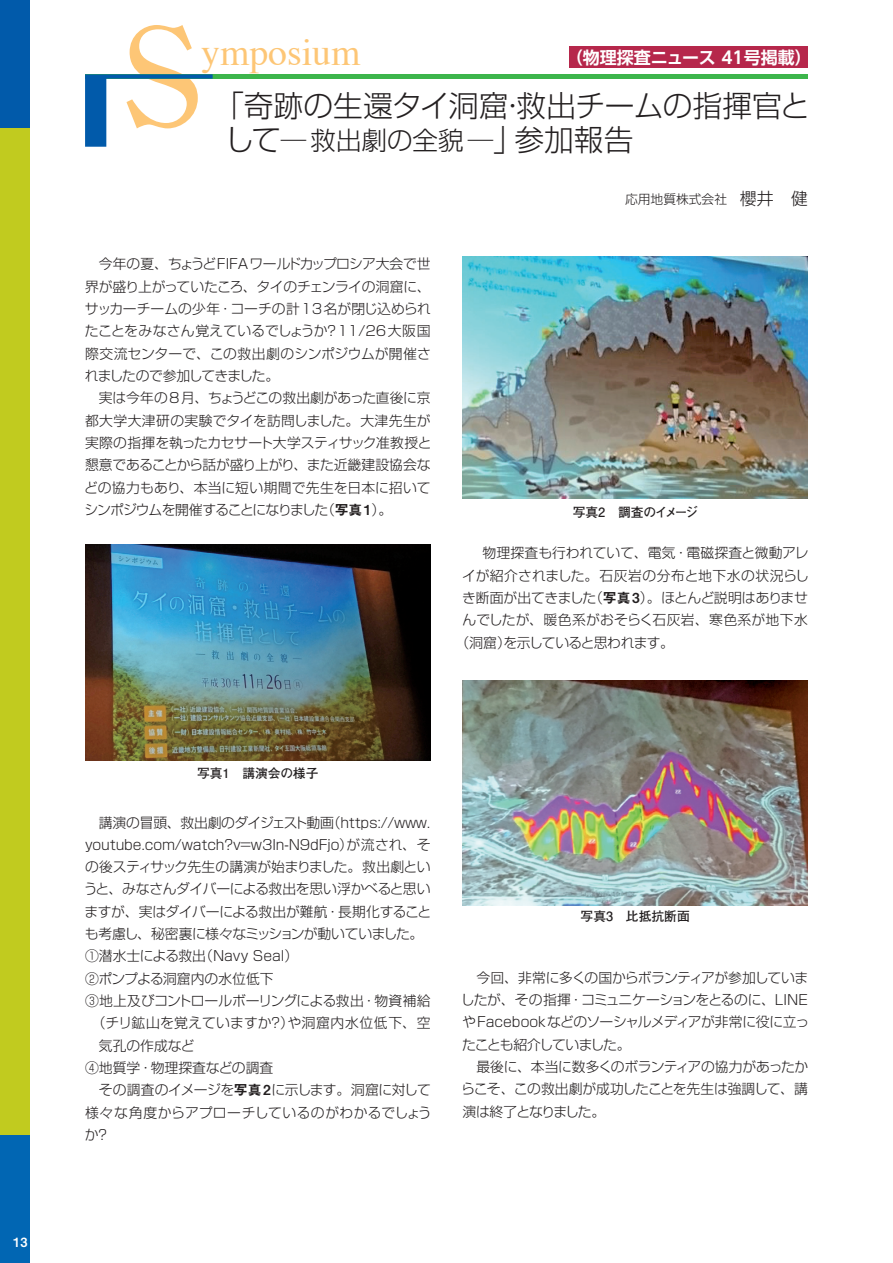
<style>
.page{position:relative;width:893px;height:1263px;background:#fff}
.page>*{position:absolute;margin:0;border:0;box-sizing:border-box;transform-origin:0 0}
.t1{font:37.8px "Times";color:#fdc676}
.t2{font:300 29.7px/34px "Shin Go Pro";color:#231f20}
.t3{font:700 16.95px "UD Shin Go Pro De";color:#fff}
.t4{font:300 13.8px/22.4px "Shin Go Pro";letter-spacing:-.015em;color:#231f20}
.t5{font:300 13.8px "Shin Go Pro";letter-spacing:.025em;color:#231f20}
.t6{font:300 13.8px "Shin Go Pro";letter-spacing:-.045em;color:#231f20}
.t7{font:300 13.8px "Shin Go Pro";letter-spacing:-.035em;color:#231f20}
.t8{font:300 13.8px "Shin Go Pro";letter-spacing:.03em;color:#231f20}
.t9{font:300 13.8px "Shin Go Pro";letter-spacing:.015em;color:#231f20}
.t10{font:700 12.75px "Futo Go B101 Pro";color:#231f20}
.t11{font:300 12.75px "Shin Go Pro";color:#231f20}
.t12{font:700 12.75px "Futo Go B101 Pro";letter-spacing:-.06em;color:#231f20}
.t13{font:12.75px "Midashi Go Pro MB31";color:#fff}
.s1{font-family:"Gothic MB101 Pro";font-weight:500;font-size:25.5px}
.s2{font-size:25.5px}
.s3{font-family:"Midashi Go Pro MB31";font-weight:400}
.s4{font-size:16.95px}
</style>
<div class="page">
<div style="left:0;top:0;width:30px;height:1263px;background:#c1cb1f"></div>
<div style="left:0;top:1135px;width:30px;height:128px;background:#0166b3"></div>
<div style="left:0;top:0;width:30px;height:128px;background:#015aaa"></div>
<div style="left:85px;top:74px;width:723px;height:5px;background:#3cb54b"></div>
<svg style="left:85px;top:25px;width:128px;height:122px"></svg>
<div style="left:570px;top:46px;width:238px;height:22px;background:#b6274b"></div>
<img style="left:462px;top:256px;width:346px;height:243px">
<img style="left:462px;top:680px;width:346px;height:225px">
<img style="left:85px;top:544px;width:346px;height:216px">
<p class="t13" style="left:13px;top:1231px;width:16px">13</p>
<h1 class="t1" style="left:201px;top:17px;width:161px">ymposium</h1>
<p class="t3" style="left:566px;top:43px;width:247px">（物理探査ニュース 41号掲載）</p>
<h2 class="t2" style="left:225px;top:85px;width:587px;text-indent:-10px">「奇跡の生還タイ洞窟・救出チームの指揮官として<span class="s1">─</span> <span class="s2">救出劇の全貌</span> <span class="s1">─</span>」参加報告</h2>
<p class="t4" style="left:84px;top:251px;width:349px">　今年の夏、ちょうどFIFAワールドカップロシア大会で世界が盛り上がっていたころ、タイのチェンライの洞窟に、サッカーチームの少年・コーチの計13名が閉じ込められたことをみなさん覚えているでしょうか？11/26大阪国際交流センターで、この救出劇のシンポジウムが開催されましたので参加してきました。<br>　実は今年の8月、ちょうどこの救出劇があった直後に京都大学大津研の実験でタイを訪問しました。大津先生が実際の指揮を執ったカセサート大学スティサック准教授と懇意であることから話が盛り上がり、また近畿建設協会などの協力もあり、本当に短い期間で先生を日本に招いてシンポジウムを開催することになりました（<span class="s3">写真 1</span>）。</p>
<p class="t11" style="left:625px;top:189px;width:184px">応用地質株式会社　<span class="s4">櫻井　健</span></p>
<p class="t12" style="left:573px;top:502px;width:127px">写真2　調査のイメージ</p>
<p class="t4" style="left:469px;top:540px;width:342px">　物理探査も行われていて、電気・電磁探査と微動アレ</p>
<p class="t8" style="left:462px;top:564px;width:348px">イが紹介されました。石灰岩の分布と地下水の状況らし</p>
<p class="t4" style="left:462px;top:585px;width:347px">き断面が出てきました（<span class="s3">写真3</span>）。ほとんど説明はありませ</p>
<p class="t9" style="left:462px;top:609px;width:347px">んでしたが、暖色系がおそらく石灰岩、寒色系が地下水</p>
<p class="t6" style="left:456px;top:631px;width:220px">（洞窟）を示していると思われます。</p>
<p class="t10" style="left:197px;top:763px;width:123px">写真1　講演会の様子</p>
<p class="t4" style="left:85px;top:809px;width:347px">　講演の冒頭、救出劇のダイジェスト動画（https://www.</p>
<p class="t4" style="left:85px;top:832px;width:347px">youtube.com/watch?v=w3In-N9dFjo）が流され、そ</p>
<p class="t6" style="left:85px;top:855px;width:347px">の後スティサック先生の講演が始まりました。救出劇とい</p>
<p class="t4" style="left:84px;top:876px;width:348px">うと、みなさんダイバーによる救出を思い浮かべると思い</p>
<p class="t4" style="left:85px;top:899px;width:348px">ますが、実はダイバーによる救出が難航・長期化すること</p>
<p class="t7" style="left:85px;top:922px;width:340px">も考慮し、秘密裏に様々なミッションが動いていました。</p>
<p class="t4" style="left:85px;top:943px;width:215px">①潜水士による救出（Navy Seal）</p>
<p class="t4" style="left:85px;top:966px;width:190px">②ポンプよる洞窟内の水位低下</p>
<p class="t4" style="left:85px;top:988px;width:347px">③地上及びコントロールボーリングによる救出・物資補給</p>
<p class="t5" style="left:92px;top:1012px;width:340px">（チリ鉱山を覚えていますか？）や洞窟内水位低下、空</p>
<p class="t4" style="left:99px;top:1032px;width:97px">気孔の作成など</p>
<p class="t4" style="left:85px;top:1055px;width:190px">④地質学・物理探査などの調査</p>
<p class="t4" style="left:85px;top:1077px;width:347px">　その調査のイメージを<span class="s3">写真2</span>に示します。洞窟に対して</p>
<p class="t5" style="left:85px;top:1101px;width:348px">様々な角度からアプローチしているのがわかるでしょう</p>
<p class="t4" style="left:85px;top:1122px;width:26px">か？</p>
<p class="t10" style="left:581px;top:906px;width:111px">写真3　比抵抗断面</p>
<p class="t4" style="left:461px;top:964px;width:350px">　今回、非常に多くの国からボランティアが参加していましたが、その指揮・コミュニケーションをとるのに、LINEやFacebookなどのソーシャルメディアが非常に役に立ったことも紹介していました。<br>　最後に、本当に数多くのボランティアの協力があったからこそ、この救出劇が成功したことを先生は強調して、講演は終了となりました。</p>
</div>
